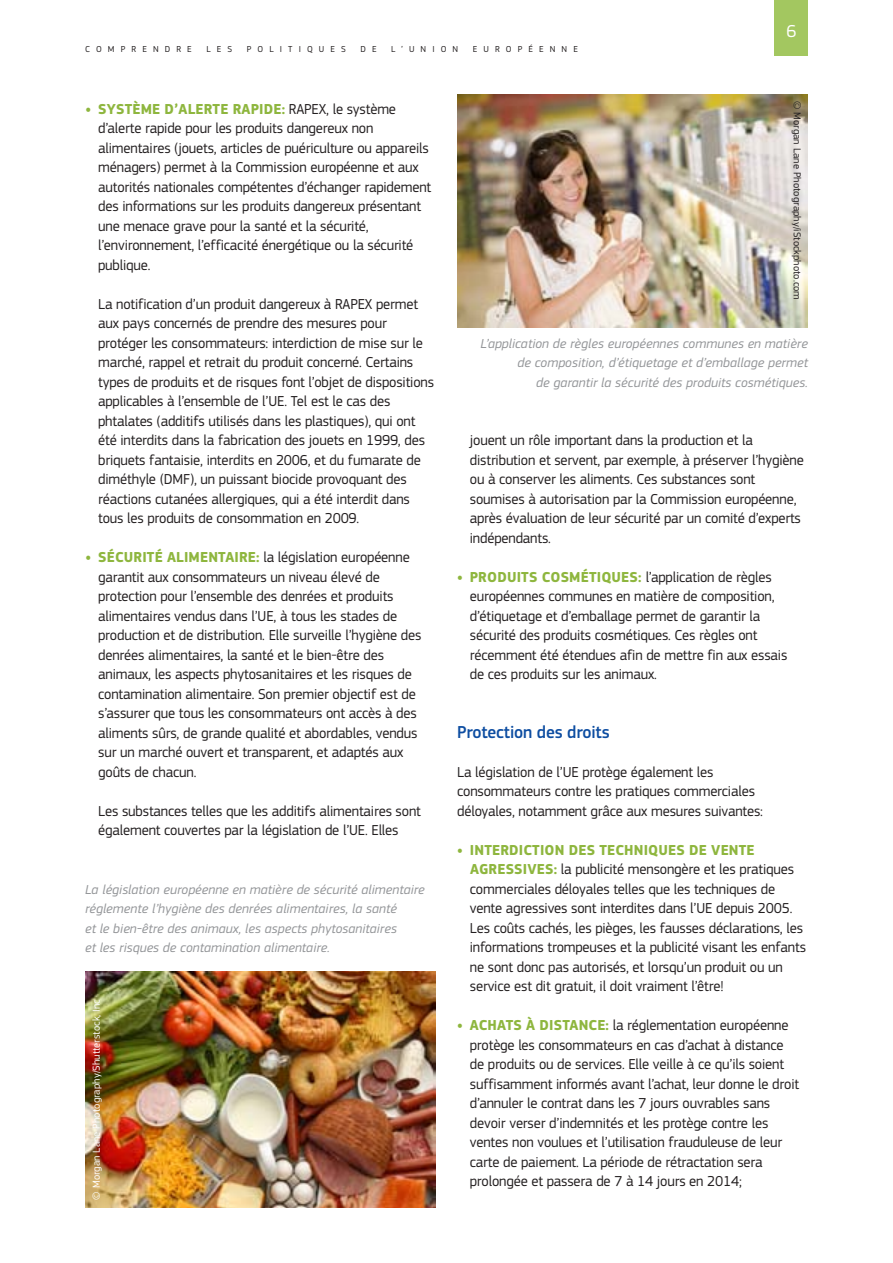
<style>
.page{position:relative;width:893px;height:1263px;background:#fff}
.page>*{position:absolute;margin:0;border:0;box-sizing:border-box;transform-origin:0 0}
.Heading03{font:500 18px "EC Square Sans Pro";letter-spacing:-.01em;color:#0d4da1}
.t1{font:18px "EC Square Sans Pro";color:#fff}
.BodyText_Indent{font:15px/19.5px "EC Square Sans Pro";letter-spacing:-.01em;color:#231f20}
.BodyText{font:15px/19.5px "EC Square Sans Pro";letter-spacing:-.01em;color:#231f20}
.legende_L{font:italic 13.5px/19.5px "EC Square Sans Pro";letter-spacing:.005em;color:#939598}
.legende_R{font:italic 13.5px/19.5px "EC Square Sans Pro";letter-spacing:.005em;color:#939598;text-align:right}
.copyright_copy{font:10.5px "EC Square Sans Pro";color:#fff}
.copyright_copy-2{font:10.5px "EC Square Sans Pro";letter-spacing:.005em;color:#231f20}
.t2{font:9px "EC Square Sans Pro";letter-spacing:.68em;color:#231f20}
.s1{font-weight:700;color:#8eb63e}
</style>
<div class="page">
<div style="left:775px;top:0;width:33px;height:55px;background:#a3c760"></div>
<img style="left:85px;top:972px;width:351px;height:236px">
<img style="left:457px;top:94px;width:351px;height:234px">
<p class="t2" style="left:85px;top:43px;width:108px">COMPRENDRE</p>
<p class="t2" style="left:206px;top:43px;width:27px">LES</p>
<p class="t2" style="left:247px;top:43px;width:101px">POLITIQUES</p>
<p class="t2" style="left:360px;top:43px;width:18px">D E</p>
<p class="t2" style="left:391px;top:43px;width:69px">L’UNION</p>
<p class="t2" style="left:473px;top:43px;width:107px">EUROPÉENNE</p>
<p class="t1" style="left:786px;top:21px;width:12px">6</p>
<p class="BodyText_Indent" style="left:98px;top:99px;width:335px;text-indent:-13px"><span class="s1">• SYSTÈME D’ALERTE RAPIDE:</span> RAPEX, le système d’alerte rapide pour les produits dangereux non alimentaires (jouets, articles de puériculture ou appareils ménagers) permet à la Commission européenne et aux autorités nationales compétentes d’échanger rapidement des informations sur les produits dangereux présentant une menace grave pour la santé et la sécurité, l’environnement, l’efficacité énergétique ou la sécurité publique.</p>
<p class="BodyText_Indent" style="left:98px;top:294px;width:337px">La notification d’un produit dangereux à RAPEX permet aux pays concernés de prendre des mesures pour protéger les consommateurs: interdiction de mise sur le marché, rappel et retrait du produit concerné. Certains types de produits et de risques font l’objet de dispositions applicables à l’ensemble de l’UE. Tel est le cas des phtalates (additifs utilisés dans les plastiques), qui ont été interdits dans la fabrication des jouets en 1999, des briquets fantaisie, interdits en 2006, et du fumarate de diméthyle (DMF), un puissant biocide provoquant des réactions cutanées allergiques, qui a été interdit dans tous les produits de consommation en 2009.</p>
<p class="BodyText_Indent" style="left:98px;top:548px;width:325px;text-indent:-13px"><span class="s1">• SÉCURITÉ ALIMENTAIRE:</span> la législation européenne garantit aux consommateurs un niveau élevé de protection pour l’ensemble des denrées et produits alimentaires vendus dans l’UE, à tous les stades de production et de distribution. Elle surveille l’hygiène des denrées alimentaires, la santé et le bien-être des animaux, les aspects phytosanitaires et les risques de contamination alimentaire. Son premier objectif est de s’assurer que tous les consommateurs ont accès à des aliments sûrs, de grande qualité et abordables, vendus sur un marché ouvert et transparent, et adaptés aux goûts de chacun.</p>
<p class="BodyText_Indent" style="left:98px;top:801px;width:324px">Les substances telles que les additifs alimentaires sont également couvertes par la législation de l’UE. Elles</p>
<p class="legende_L" style="left:85px;top:880px;width:341px">La législation européenne en matière de sécurité alimentaire réglemente l’hygiène des denrées alimentaires, la santé<br>et le bien-être des animaux, les aspects phytosanitaires<br>et les risques de contamination alimentaire.</p>
<p class="copyright_copy" style="left:90px;top:1199px;width:202px;rotate:-90deg">© Morgan Lane Photography/Shutterstock, Inc</p>
<p class="copyright_copy-2" style="left:803px;top:101px;width:201px;rotate:90deg">© Morgan Lane Photography/iStockphoto.com</p>
<p class="legende_R" style="left:480px;top:334px;width:329px">L’application de règles européennes communes en matière de composition, d’étiquetage et d’emballage permet<br>de garantir la sécurité des produits cosmétiques.</p>
<p class="BodyText_Indent" style="left:470px;top:431px;width:335px">jouent un rôle important dans la production et la distribution et servent, par exemple, à préserver l’hygiène ou à conserver les aliments. Ces substances sont soumises à autorisation par la Commission européenne, après évaluation de leur sécurité par un comité d’experts indépendants.</p>
<p class="BodyText_Indent" style="left:470px;top:567px;width:319px;text-indent:-13px"><span class="s1">• PRODUITS COSMÉTIQUES:</span> l’application de règles européennes communes en matière de composition, d’étiquetage et d’emballage permet de garantir la sécurité des produits cosmétiques. Ces règles ont récemment été étendues afin de mettre fin aux essais de ces produits sur les animaux.</p>
<p class="Heading03" style="left:457px;top:721px;width:154px">Protection des droits</p>
<p class="BodyText" style="left:457px;top:762px;width:307px">La législation de l’UE protège également les consommateurs contre les pratiques commerciales déloyales, notamment grâce aux mesures suivantes:</p>
<p class="BodyText_Indent" style="left:470px;top:840px;width:338px;text-indent:-13px"><span class="s1">• INTERDICTION DES TECHNIQUES DE VENTE AGRESSIVES:</span> la publicité mensongère et les pratiques commerciales déloyales telles que les techniques de vente agressives sont interdites dans l’UE depuis 2005.<br>Les coûts cachés, les pièges, les fausses déclarations, les informations trompeuses et la publicité visant les enfants ne sont donc pas autorisés, et lorsqu’un produit ou un service est dit gratuit, il doit vraiment l’être!</p>
<p class="BodyText_Indent" style="left:470px;top:1016px;width:331px;text-indent:-13px"><span class="s1">• ACHATS À DISTANCE:</span> la réglementation européenne protège les consommateurs en cas d’achat à distance de produits ou de services. Elle veille à ce qu’ils soient suffisamment informés avant l’achat, leur donne le droit d’annuler le contrat dans les 7 jours ouvrables sans devoir verser d’indemnités et les protège contre les ventes non voulues et l’utilisation frauduleuse de leur carte de paiement. La période de rétractation sera prolongée et passera de 7 à 14 jours en 2014;</p>
</div>
